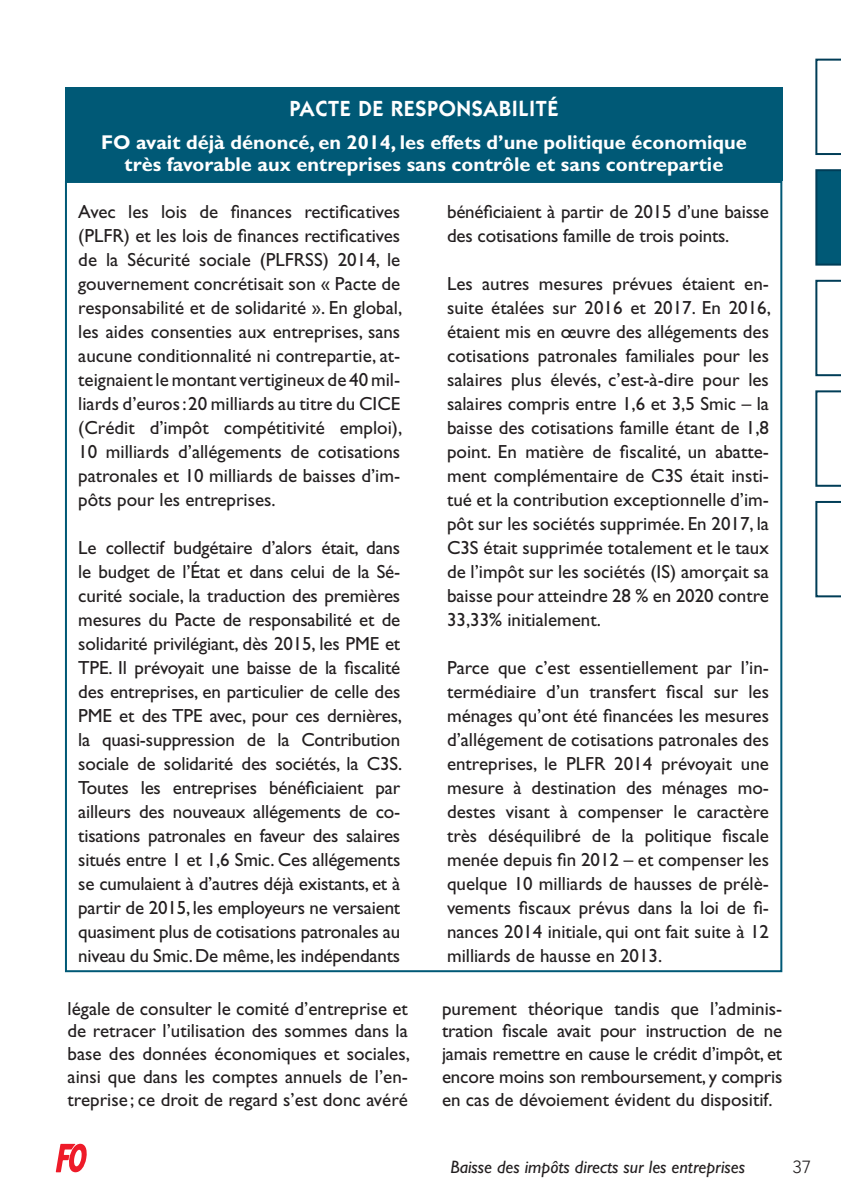
<style>
.page{position:relative;width:841px;height:1191px;background:#fff}
.page>*{position:absolute;margin:0;border:0;box-sizing:border-box;transform-origin:0 0}
.t1{font:600 22px "Itc Kabel";letter-spacing:.03em;color:#fff}
.t2{font:700 20px/21.6px "Gill Sans";color:#fff;text-align:center}
.t3{font:19px/24px "Gill Sans";color:#231f20;text-align:justify}
.t4{font:italic 18px "Gill Sans";color:#231f20}
.t5{font:18px "Itc Kabel";color:#231f20}
</style>
<div class="page">
<svg style="left:56px;top:1143px;width:31px;height:29px"></svg>
<svg style="left:815px;top:59px;width:26px;height:96px"></svg>
<svg style="left:815px;top:169px;width:26px;height:97px;background:#055975"></svg>
<svg style="left:815px;top:280px;width:26px;height:96px"></svg>
<svg style="left:815px;top:390px;width:26px;height:97px"></svg>
<svg style="left:815px;top:501px;width:26px;height:96px"></svg>
<div style="left:65px;top:87px;width:717px;height:94px;background:#005976"></div>
<p class="t1" style="left:289px;top:95px;width:270px">PACTE DE RESPONSABILITÉ</p>
<p class="t2" style="left:101px;top:132px;width:647px">FO avait déjà dénoncé, en 2014, les effets d’une politique économique très favorable aux entreprises sans contrôle et sans contrepartie</p>
<p class="t3" style="left:78px;top:199px;width:325px">Avec les lois de finances rectificatives (PLFR) et les lois de finances rectificatives de la Sécurité sociale (PLFRSS) 2014, le gouvernement concrétisait son « Pacte de responsabilité et de solidarité ». En global, les aides consenties aux entreprises, sans aucune conditionnalité ni contrepartie, at&shy;teignaient le montant vertigineux de 40 mil&shy;liards d’euros: 20 milliards au titre du CICE (Crédit d’impôt compétitivité emploi), 10 milliards d’allégements de cotisations patronales et 10 milliards de baisses d’im&shy;pôts pour les entreprises.</p>
<p class="t3" style="left:78px;top:535px;width:325px">Le collectif budgétaire d’alors était, dans le budget de l’état et dans celui de la Sé&shy;curité sociale, la traduction des premières mesures du Pacte de responsabilité et de solidarité privilégiant, dès 2015, les PME et TPE. Il prévoyait une baisse de la fiscalité des entreprises, en particulier de celle des PME et des TPE avec, pour ces dernières, la quasi-suppression de la Contribution sociale de solidarité des sociétés, la C3S.<br>Toutes les entreprises bénéficiaient par ailleurs des nouveaux allégements de co&shy;tisations patronales en faveur des salaires situés entre 1 et 1,6 Smic. Ces allégements se cumulaient à d’autres déjà existants, et à partir de 2015, les employeurs ne versaient quasiment plus de cotisations patronales au niveau du Smic. De même, les indépendants</p>
<p class="t3" style="left:447px;top:199px;width:323px">bénéficiaient à partir de 2015 d’une baisse des cotisations famille de trois points.</p>
<p class="t3" style="left:447px;top:271px;width:325px">Les autres mesures prévues étaient en&shy;suite étalées sur 2016 et 2017. En 2016, étaient mis en œuvre des allégements des cotisations patronales familiales pour les salaires plus élevés, c’est-à-dire pour les salaires compris entre 1,6 et 3,5 Smic – la baisse des cotisations famille étant de 1,8 point. En matière de fiscalité, un abatte&shy;ment complémentaire de C3S était insti&shy;tué et la contribution exceptionnelle d’im&shy;pôt sur les sociétés supprimée. En 2017, la C3S était supprimée totalement et le taux de l’impôt sur les sociétés (IS) amorçait sa baisse pour atteindre 28 % en 2020 contre 33,33% initialement.</p>
<p class="t3" style="left:447px;top:655px;width:323px">Parce que c’est essentiellement par l’in&shy;termédiaire d’un transfert fiscal sur les ménages qu’ont été financées les mesures d’allégement de cotisations patronales des entreprises, le PLFR 2014 prévoyait une mesure à destination des ménages mo&shy;destes visant à compenser le caractère très déséquilibré de la politique fiscale menée depuis fin 2012 – et compenser les quelque 10 milliards de hausses de prélè&shy;vements fiscaux prévus dans la loi de fi&shy;nances 2014 initiale, qui ont fait suite à 12 milliards de hausse en 2013.</p>
<p class="t3" style="left:68px;top:996px;width:344px;line-height:22.8px">légale de consulter le comité d’entreprise et de retracer l’utilisation des sommes dans la base des données économiques et sociales, ainsi que dans les comptes annuels de l’en&shy;treprise ; ce droit de regard s’est donc avéré</p>
<p class="t3" style="left:442px;top:996px;width:342px;line-height:22.8px">purement théorique tandis que l’adminis&shy;tration fiscale avait pour instruction de ne jamais remettre en cause le crédit d’impôt, et encore moins son remboursement, y compris en cas de dévoiement évident du dispositif.</p>
<p class="t4" style="left:450px;top:1156px;width:296px">Baisse des impôts directs sur les entreprises</p>
<p class="t5" style="left:792px;top:1156px;width:19px">37</p>
</div>
